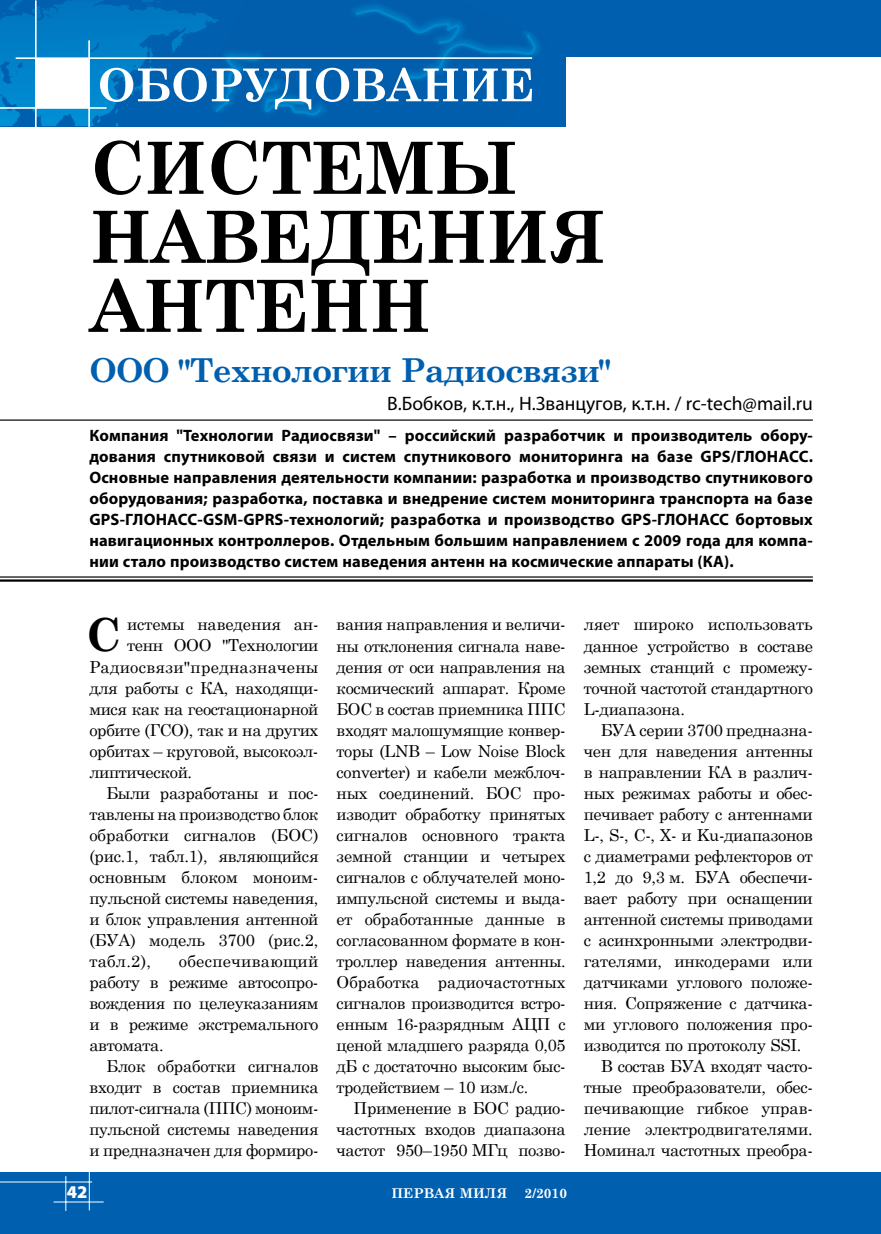
<style>
.page{position:relative;width:881px;height:1234px;background:#fff}
.page>*{position:absolute;margin:0;border:0;box-sizing:border-box;transform-origin:0 0}
.t1{font:700 72px/69px "Century Schoolbook";letter-spacing:-.02em;color:#000}
.t2{font:700 45.6px "Century Schoolbook";color:#000}
.t3{font:700 33px "Century Schoolbook";letter-spacing:-.025em;color:#005fae}
.t4{font:19.5px "Myriad Pro";color:#000}
.t5{font:900 18px "Myriad Pro";color:#fff}
.t6{font:16.5px/21px "Century Schoolbook";letter-spacing:-.02em;color:#000;text-align:justify}
.t7{font:700 16.5px/21px "Myriad Pro";letter-spacing:.01em;color:#000;text-align:justify}
.t8{font:16.5px "Century Schoolbook";letter-spacing:.015em;color:#000}
.t9{font:16.5px "Century Schoolbook";color:#000}
.t10{font:700 13.5px "Century Schoolbook";color:#fff}
</style>
<div class="page">
<div style="left:0;top:0;width:880px;height:57px;background:#005fae"></div>
<div style="left:0;top:1172px;width:880px;height:61px;background:#005fae"></div>
<div style="left:310px;top:0;width:255px;height:126px;background:#005fae"></div>
<svg style="left:0;top:0;width:197px;height:126px;background:#0078c1"></svg>
<img style="left:49px;top:0;width:105px;height:13px">
<img style="left:197px;top:40px;width:343px;height:86px">
<hr style="left:35px;top:0;width:2px;height:126px;background:#fff">
<hr style="left:0;top:107px;width:106px;height:2px;background:#fff">
<hr style="left:88px;top:40px;width:2px;height:86px;background:#fff">
<div style="left:36px;top:58px;width:53px;height:50px;background:#fff"></div>
<svg style="left:100px;top:5px;width:436px;height:111px"></svg>
<hr style="left:16px;top:57px;width:516px;height:2px;background:#fff">
<hr style="left:54px;top:1201px;width:50px;height:1px;background:#fff">
<hr style="left:89px;top:1171px;width:1px;height:39px;background:#fff">
<hr style="left:65px;top:1175px;width:1px;height:35px;background:#fff">
<hr style="left:0;top:1181px;width:92px;height:1px;background:#fff">
<hr style="left:0;top:419px;width:812px;height:1px;background:#000">
<hr style="left:0;top:576px;width:812px;height:1px;background:#000">
<hr style="left:0;top:579px;width:812px;height:2px;background:#000">
<h1 class="t1" style="left:89px;top:130px;width:518px">Системы наведения антенн</h1>
<h3 class="t3" style="left:89px;top:344px;width:522px">ООО "Технологии Радиосвязи"</h3>
<p class="t4" style="left:387px;top:391px;width:427px">В.Бобков, к.т.н., Н.Званцугов, к.т.н. / rc-tech@mail.ru</p>
<p class="t7" style="left:89px;top:424px;width:724px">Компания "Технологии Радиосвязи" – российский разработчик и производитель обору&shy;дования спутниковой связи и систем спутникового мониторинга на базе GPS/ГЛОНАСС.<br>Основные направления деятельности компании: разработка и производство спутникового оборудования; разработка, поставка и внедрение систем мониторинга транспорта на базе GPS-ГЛОНАСС-GSM-GPRS-технологий; разработка и производство GPS-ГЛОНАСС бортовых навигационных контроллеров. Отдельным большим направлением с 2009 года для компа&shy;нии стало производство систем наведения антенн на космические аппараты (КА).</p>
<h2 class="t2" style="left:86px;top:599px;width:37px">С</h2>
<p class="t6" style="left:127px;top:612px;width:193px">истемы наведения ан-</p>
<p class="t6" style="left:127px;top:633px;width:193px">тенн ООО "Технологии</p>
<p class="t8" style="left:89px;top:652px;width:230px">Радиосвязи"предназначены</p>
<p class="t6" style="left:89px;top:675px;width:230px">для работы с КА, находящи-</p>
<p class="t6" style="left:89px;top:696px;width:230px">мися как на геостационарной</p>
<p class="t6" style="left:89px;top:717px;width:230px">орбите (ГСО), так и на других</p>
<p class="t6" style="left:89px;top:738px;width:230px">орбитах – круговой, высокоэл-</p>
<p class="t6" style="left:89px;top:759px;width:104px">липтической.</p>
<p class="t6" style="left:106px;top:780px;width:213px">Были разработаны и пос-</p>
<p class="t6" style="left:89px;top:801px;width:230px">тавлены на производство блок</p>
<p class="t9" style="left:89px;top:820px;width:230px">обработки сигналов (БОС)</p>
<p class="t6" style="left:89px;top:843px;width:230px">(рис.1, табл.1), являющийся</p>
<p class="t6" style="left:89px;top:864px;width:230px">основным блоком моноим-</p>
<p class="t6" style="left:89px;top:885px;width:230px">пульсной системы наведения,</p>
<p class="t6" style="left:89px;top:906px;width:230px">и блок управления антенной</p>
<p class="t6" style="left:89px;top:927px;width:230px">(БУА) модель 3700 (рис.2,</p>
<p class="t6" style="left:89px;top:948px;width:63px">табл.2),</p>
<p class="t6" style="left:89px;top:948px;width:230px;text-indent:89px">обеспечивающий работу в режиме автосопро&shy;вождения по целеуказаниям и в режиме экстремального автомата.</p>
<p class="t6" style="left:89px;top:1053px;width:230px;text-indent:17px">Блок обработки сигналов входит в состав приемника пилот-сигнала (ППС) моноим&shy;пульсной системы наведения и предназначен для формиро-</p>
<p class="t6" style="left:336px;top:612px;width:230px">вания направления и величи&shy;ны отклонения сигнала наве&shy;дения от оси направления на космический аппарат. Кроме БОС в состав приемника ППС входят малошумящие конвер&shy;торы (LNB – Low Noise Block converter) и кабели межблоч&shy;ных соединений. БОС про&shy;изводит обработку принятых сигналов основного тракта земной станции и четырех сигналов с облучателей моно&shy;импульсной системы и выда&shy;ет обработанные данные в согласованном формате в кон&shy;троллер наведения антенны.<br>Обработка радиочастотных сигналов производится встро&shy;енным 16-разрядным АЦП с ценой младшего разряда 0,05 дБ с достаточно высоким быс&shy;тродействием – 10 изм./с.</p>
<p class="t6" style="left:336px;top:1095px;width:230px;text-indent:17px">Применение в БОС радио&shy;частотных входов диапазона частот 950–1950 МГц позво-</p>
<p class="t5" style="left:67px;top:1181px;width:22px">42</p>
<p class="t10" style="left:391px;top:1181px;width:117px">ПЕРВАЯ МИЛЯ</p>
<p class="t10" style="left:524px;top:1181px;width:44px">2/2010</p>
<p class="t6" style="left:583px;top:612px;width:230px">ляет широко использовать данное устройство в составе земных станций с промежу&shy;точной частотой стандартного L-диапазона.</p>
<p class="t6" style="left:600px;top:717px;width:213px">БУА серии 3700 предназна-</p>
<p class="t6" style="left:583px;top:738px;width:230px">чен для наведения антенны</p>
<p class="t6" style="left:583px;top:759px;width:230px">в направлении КА в различ-</p>
<p class="t6" style="left:583px;top:780px;width:230px">ных режимах работы и обес-</p>
<p class="t6" style="left:583px;top:801px;width:230px">печивает работу с антеннами</p>
<p class="t6" style="left:583px;top:822px;width:230px">L-, S-, С-, Х- и Ku-диапазонов</p>
<p class="t6" style="left:583px;top:843px;width:230px">с диаметрами рефлекторов от</p>
<p class="t6" style="left:583px;top:864px;width:230px">1,2 до 9,3 м. БУА обеспечи-</p>
<p class="t6" style="left:583px;top:885px;width:230px">вает работу при оснащении</p>
<p class="t6" style="left:583px;top:906px;width:230px">антенной системы приводами</p>
<p class="t6" style="left:583px;top:927px;width:230px">с асинхронными электродви-</p>
<p class="t6" style="left:583px;top:948px;width:230px">гателями, инкодерами или</p>
<p class="t6" style="left:583px;top:969px;width:230px">датчиками углового положе-</p>
<p class="t6" style="left:583px;top:990px;width:230px">ния. Сопряжение с датчика-</p>
<p class="t6" style="left:583px;top:1011px;width:230px">ми углового положения про-</p>
<p class="t6" style="left:583px;top:1032px;width:219px">изводится по протоколу SSI.</p>
<p class="t6" style="left:600px;top:1053px;width:213px">В состав БУА входят часто-</p>
<p class="t6" style="left:583px;top:1074px;width:230px">тные преобразователи, обес-</p>
<p class="t6" style="left:583px;top:1095px;width:231px">печивающие гибкое управ-</p>
<p class="t6" style="left:583px;top:1116px;width:230px">ление электродвигателями.</p>
<p class="t6" style="left:583px;top:1137px;width:230px">Номинал частотных преобра-</p>
</div>
